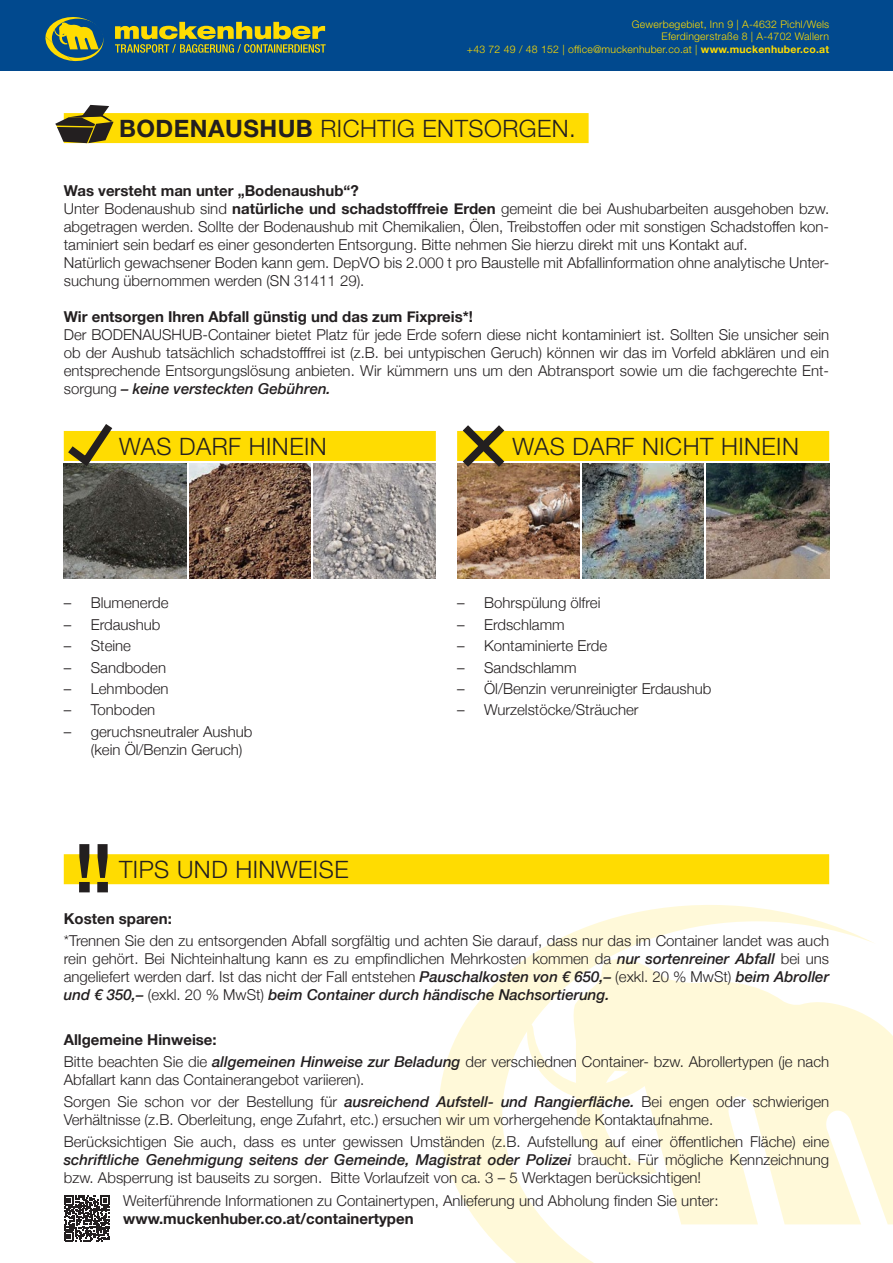
<style>
.page{position:relative;width:893px;height:1263px;background:#fff}
.page>*{position:absolute;margin:0;border:0;box-sizing:border-box;transform-origin:0 0}
.t1{font:300 24px "Helvetica Neue LT Pro";letter-spacing:.02em;color:#231f20}
.t2{font:300 15px/18px "Helvetica Neue";color:#231f20}
.t3{font:700 15px "Helvetica Neue";color:#231f20}
.t4{font:300 10.5px/12.8px "Helvetica Neue LT Pro";letter-spacing:.02em;color:#ffdc01;text-align:right}
.s1{font-weight:700}
.s2{font-weight:500;font-style:italic}
</style>
<div class="page">
<svg style="left:438px;top:905px;width:455px;height:358px"></svg>
<svg style="left:525px;top:958px;width:368px;height:266px;fill:#fff9d9"></svg>
<div style="left:0;top:0;width:893px;height:71px;background:#01498e"></div>
<svg style="left:115px;top:22px;width:211px;height:31px"></svg>
<svg style="left:45px;top:17px;width:59px;height:45px"></svg>
<img style="left:457px;top:463px;width:123px;height:115px">
<img style="left:582px;top:463px;width:122px;height:115px">
<img style="left:707px;top:463px;width:122px;height:115px">
<img style="left:64px;top:463px;width:122px;height:115px">
<img style="left:189px;top:463px;width:122px;height:115px">
<img style="left:313px;top:463px;width:123px;height:115px">
<div style="left:64px;top:431px;width:372px;height:30px;background:#ffdc01"></div>
<svg style="left:63px;top:424px;width:57px;height:48px"></svg>
<div style="left:457px;top:431px;width:372px;height:30px;background:#ffdc01"></div>
<svg style="left:457px;top:425px;width:55px;height:50px"></svg>
<div style="left:64px;top:113px;width:525px;height:30px;background:#ffdc01"></div>
<svg style="left:55px;top:105px;width:59px;height:38px"></svg>
<div style="left:64px;top:854px;width:765px;height:30px;background:#ffdc01"></div>
<svg style="left:97px;top:844px;width:11px;height:48px"></svg>
<svg style="left:79px;top:844px;width:11px;height:48px"></svg>
<svg style="left:64px;top:1195px;width:46px;height:46px"></svg>
<p class="t4" style="left:467px;top:17px;width:364px">Gewerbegebiet, Inn 9 | A-4632 Pichl/Wels<br>Eferdingerstraße 8 | A-4702 Wallern<br>+43 72 49 / 48 152 | office@muckenhuber.co.at | <span class="s1">www.muckenhuber.co.at</span></p>
<h1 class="t1" style="left:119px;top:113px;width:458px"><span class="s1">BODENAUSHUB</span> RICHTIG ENTSORGEN.</h1>
<p class="t2" style="left:64px;top:181px;width:767px"><span class="s1">Was versteht man unter „Bodenaushub“?<br></span>Unter Bodenaushub sind <span class="s1">natürliche und schadstofffreie Erden</span> gemeint die bei Aushubarbeiten ausgehoben bzw. abgetragen werden. Sollte der Bodenaushub mit Chemikalien, Ölen, Treibstoffen oder mit sonstigen Schadstoffen kon&shy;taminiert sein bedarf es einer gesonderten Entsorgung. Bitte nehmen Sie hierzu direkt mit uns Kontakt auf.<br>Natürlich gewachsener Boden kann gem. DepVO bis 2.000 t pro Baustelle mit Abfallinformation ohne analytische Unter&shy;suchung übernommen werden (SN 31411 29).</p>
<p class="t3" style="left:64px;top:305px;width:411px">Wir entsorgen Ihren Abfall günstig und das zum Fixpreis*!</p>
<p class="t2" style="left:64px;top:325px;width:767px;text-align:justify">Der BODENAUSHUB-Container bietet Platz für jede Erde sofern diese nicht kontaminiert ist. Sollten Sie unsicher sein ob der Aushub tatsächlich schadstofffrei ist (z.B. bei untypischen Geruch) können wir das im Vorfeld abklären und ein entsprechende Entsorgungslösung anbieten. Wir kümmern uns um den Abtransport sowie um die fachgerechte Ent&shy;sorgung <span class="s2">– keine versteckten Gebühren.</span></p>
<h1 class="t1" style="left:119px;top:431px;width:209px">WAS DARF HINEIN</h1>
<h1 class="t1" style="left:512px;top:431px;width:288px">WAS DARF NICHT HINEIN</h1>
<p class="t2" style="left:64px;top:593px;width:106px">– Blumenerde</p>
<p class="t2" style="left:64px;top:614px;width:98px">– Erdaushub</p>
<p class="t2" style="left:64px;top:636px;width:69px">– Steine</p>
<p class="t2" style="left:64px;top:657px;width:104px">– Sandboden</p>
<p class="t2" style="left:64px;top:679px;width:106px">– Lehmboden</p>
<p class="t2" style="left:64px;top:700px;width:93px">– Tonboden</p>
<p class="t2" style="left:91px;top:721px;width:163px;text-indent:-27px">– geruchsneutraler Aushub (kein Öl/Benzin Geruch)</p>
<p class="t2" style="left:457px;top:593px;width:145px">– Bohrspülung ölfrei</p>
<p class="t2" style="left:457px;top:614px;width:109px">– Erdschlamm</p>
<p class="t2" style="left:457px;top:636px;width:152px">– Kontaminierte Erde</p>
<p class="t2" style="left:457px;top:657px;width:121px">– Sandschlamm</p>
<p class="t2" style="left:457px;top:679px;width:256px">– Öl/Benzin verunreinigter Erdaushub</p>
<p class="t2" style="left:457px;top:700px;width:183px">– Wurzelstöcke/Sträucher</p>
<h1 class="t1" style="left:119px;top:855px;width:231px">TIPS UND HINWEISE</h1>
<p class="t3" style="left:64px;top:907px;width:110px">Kosten sparen:</p>
<p class="t2" style="left:64px;top:931px;width:767px;text-align:justify">*Trennen Sie den zu entsorgenden Abfall sorgfältig und achten Sie darauf, dass nur das im Container landet was auch rein gehört. Bei Nichteinhaltung kann es zu empfindlichen Mehrkosten kommen da <span class="s2">nur sortenreiner Abfall</span> bei uns angeliefert werden darf. Ist das nicht der Fall entstehen <span class="s2">Pauschalkosten von € 650,–</span> (exkl. 20 % MwSt) <span class="s2">beim Abroller und € 350,–</span> (exkl. 20 % MwSt) <span class="s2">beim Container durch händische Nachsortierung.</span></p>
<p class="t2" style="left:64px;top:1027px;width:767px;line-height:22.2px"><span class="s1">Allgemeine Hinweise:<br></span>Bitte beachten Sie die <span class="s2">allgemeinen Hinweise zur Beladung</span> der verschiednen Container- bzw. Abrollertypen (je nach</p>
<p class="t2" style="left:64px;top:1067px;width:767px;line-height:22.2px">Abfallart kann das Containerangebot variieren).<br>Sorgen Sie schon vor der Bestellung für <span class="s2">ausreichend Aufstell- und Rangierfläche.</span> Bei engen oder schwierigen</p>
<p class="t2" style="left:64px;top:1108px;width:767px;line-height:22.2px">Verhältnisse (z.B. Oberleitung, enge Zufahrt, etc.) ersuchen wir um vorhergehende Kontaktaufnahme.<br>Berücksichtigen Sie auch, dass es unter gewissen Umständen (z.B. Aufstellung auf einer öffentlichen Fläche) eine</p>
<p class="t2" style="left:64px;top:1150px;width:767px"><span class="s2">schriftliche Genehmigung seitens der Gemeinde, Magistrat oder Polizei</span> braucht. Für mögliche Kennzeichnung bzw. Absperrung ist bauseits zu sorgen. Bitte Vorlaufzeit von ca. 3 – 5 Werktagen berücksichtigen!</p>
<p class="t2" style="left:123px;top:1190px;width:597px">Weiterführende Informationen zu Containertypen, Anlieferung und Abholung finden Sie unter:</p>
<p class="t3" style="left:123px;top:1206px;width:292px">www.muckenhuber.co.at/containertypen</p>
</div>
